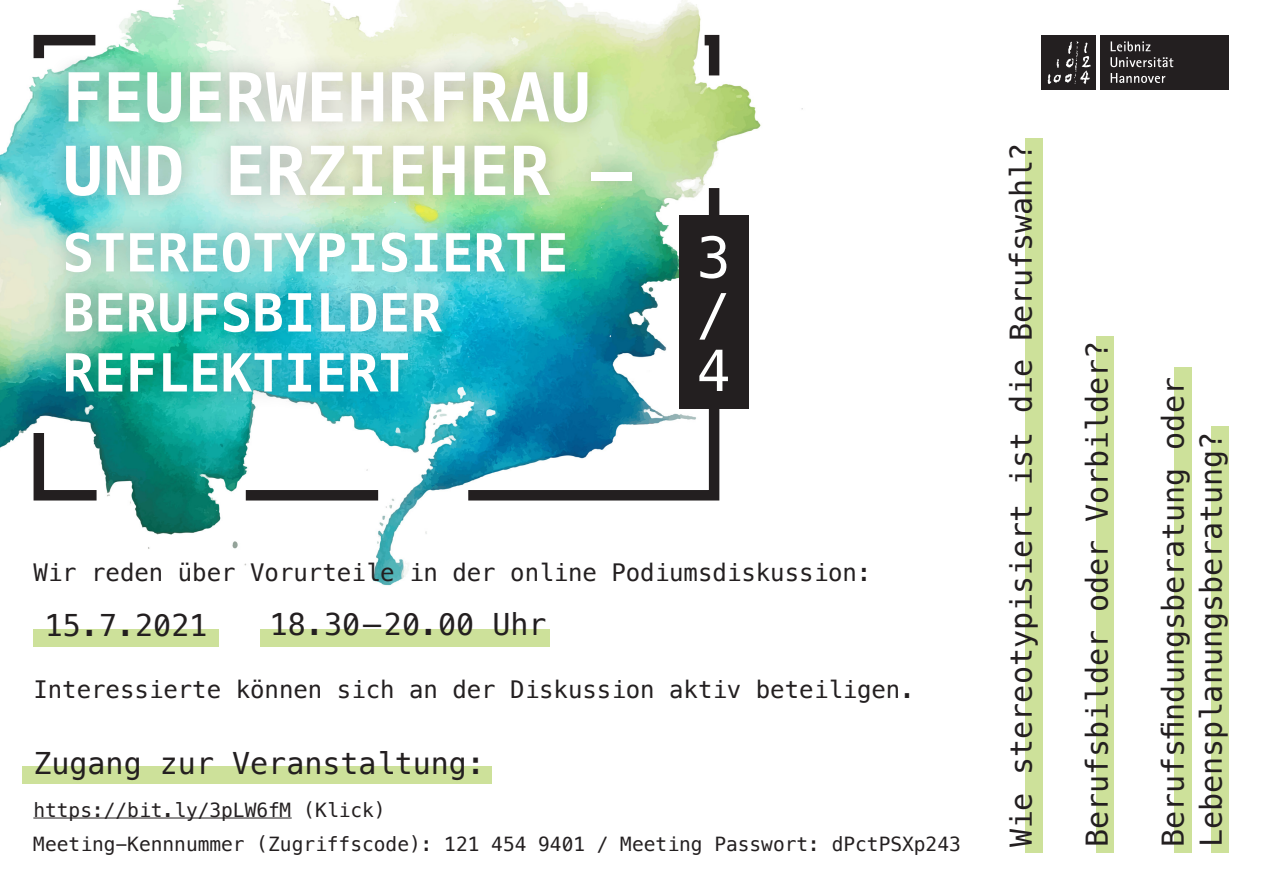
<style>
.page{position:relative;width:1263px;height:893px;background:#fff}
.page>*{position:absolute;margin:0;border:0;box-sizing:border-box;transform-origin:0 0}
.t1{font:700 67.5px/73.5px "Menlo";color:#fff}
.t2{font:56.55px/56.6px "Menlo";color:#fff;text-align:justify}
.t3{font:700 52.5px/60px "Menlo";color:#fff}
.t4{font:30px/38px "Menlo";color:#231f20}
.t5{font:24px "Menlo";color:#231f20}
.t6{font:19.5px/34.5px "Menlo";color:#231f20}
</style>
<div class="page">
<img style="left:0;top:0;width:803px;height:586px">
<div style="left:261px;top:629px;width:289px;height:17px;background:#cde19a"></div>
<div style="left:23px;top:766px;width:469px;height:17px;background:#cde19a"></div>
<svg style="left:28px;top:30px;width:78px;height:39px"></svg>
<hr style="left:33px;top:818px;width:259px;height:1px;background:#231f20">
<div style="left:1101px;top:35px;width:128px;height:54px;background:#231f20"></div>
<div style="left:1041px;top:35px;width:54px;height:54px;background:#231f20"></div>
<svg style="left:1111px;top:41px;width:39px;height:10px"></svg>
<svg style="left:1110px;top:57px;width:63px;height:10px"></svg>
<svg style="left:1111px;top:73px;width:54px;height:10px"></svg>
<svg style="left:1048px;top:41px;width:43px;height:43px"></svg>
<div style="left:679px;top:216px;width:70px;height:193px;background:#231f20"></div>
<div style="left:1025px;top:138px;width:17px;height:715px;background:#cde19a"></div>
<div style="left:1174px;top:368px;width:17px;height:485px;background:#cde19a"></div>
<div style="left:1211px;top:426px;width:17px;height:427px;background:#cde19a"></div>
<div style="left:1097px;top:336px;width:17px;height:517px;background:#cde19a"></div>
<div style="left:34px;top:629px;width:185px;height:17px;background:#cde19a"></div>
<div style="left:46px;top:53px;width:604px;height:358px;background:#231f20;opacity:.3"></div>
<svg style="left:28px;top:422px;width:79px;height:84px"></svg>
<div style="left:246px;top:490px;width:132px;height:10px;background:#231f20"></div>
<svg style="left:694px;top:30px;width:31px;height:56px"></svg>
<img style="left:458px;top:178px;width:267px;height:328px">
<h1 class="t1" style="left:63px;top:62px;width:570px">FEUERWEHRFRAU<br>UND ERZIEHER –</h1>
<h3 class="t3" style="left:63px;top:224px;width:507px">STEREOTYPISIERTE<br>BERUFSBILDER<br>REFLEKTIERT</h3>
<h2 class="t2" style="left:696px;top:231px;width:36px">3 / 4</h2>
<p class="t5" style="left:33px;top:556px;width:839px">Wir reden über Vorurteile in der online Podiumsdiskussion:</p>
<p class="t4" style="left:45px;top:607px;width:164px">15.7.2021</p>
<p class="t4" style="left:270px;top:606px;width:278px">18.30–20.00 Uhr</p>
<p class="t5" style="left:33px;top:673px;width:883px">Interessierte können sich an der Diskussion aktiv beteiligen.</p>
<p class="t4" style="left:33px;top:745px;width:453px">Zugang zur Veranstaltung:</p>
<p class="t6" style="left:33px;top:793px;width:929px">https://bit.ly/3pLW6fM (Klick)<br>Meeting-Kennnummer (Zugriffscode): 121 454 9401 / Meeting Passwort: dPctPSXp243</p>
<p class="t4" style="left:1003px;top:847px;width:706px;rotate:-90deg">Wie stereotypisiert ist die Berufswahl?</p>
<p class="t4" style="left:1079px;top:847px;width:507px;rotate:-90deg">Berufsbilder oder Vorbilder?</p>
<p class="t4" style="left:1155px;top:847px;width:471px;rotate:-90deg">Berufsfindungsberatung oder<br>Lebensplanungsberatung?</p>
</div>
